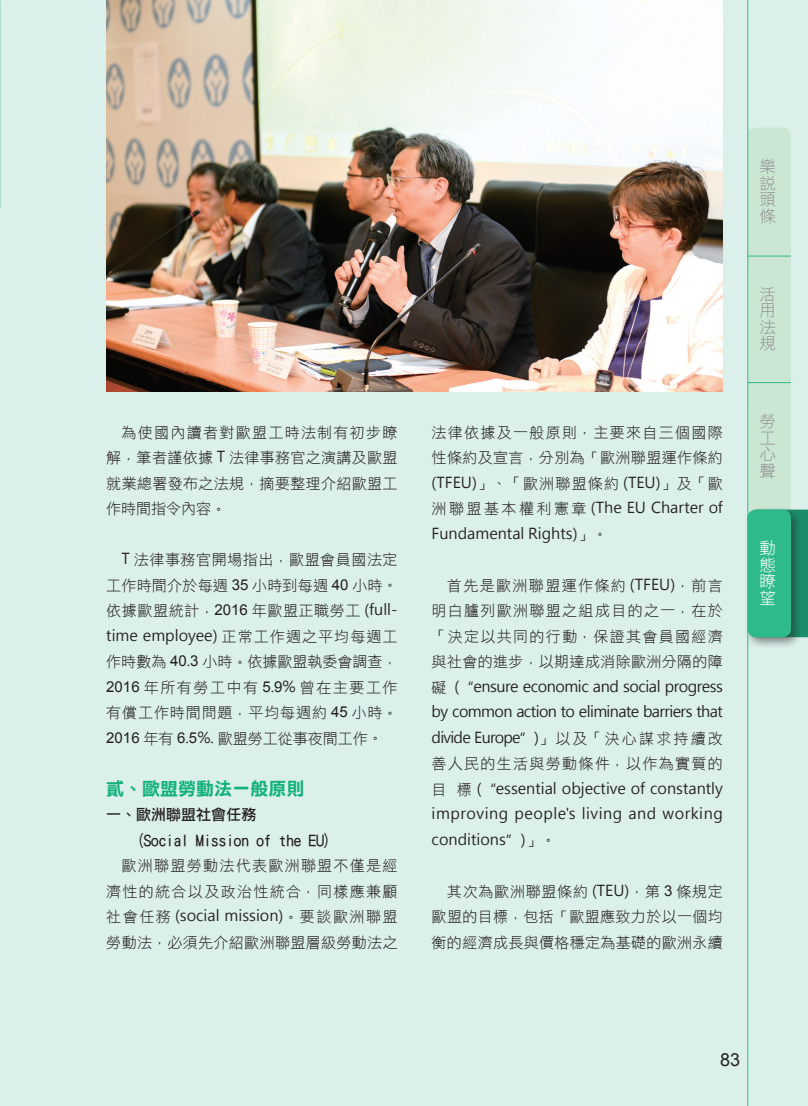
<style>
.page{position:relative;width:808px;height:1106px;background:#dbefeb}
.page>*{position:absolute;margin:0;border:0;box-sizing:border-box;transform-origin:0 0}
.小標{font:18px "DF Li Hei W7 WIN BF";color:#13b27b}
.t1{font:18px "Arial";color:#231f20}
.t2{font:16.5px/16.5px "DF Hei Lt HK BF";color:#939598;text-align:justify}
.t3{font:16.5px/16.5px "DF Hei Lt HK BF";color:#fff;text-align:justify}
.內文{font:15px/25.5px "Microsoft Jheng Hei";color:#231f20;text-align:justify}
.內文-2{font:15px/25.5px "DF Hei Lt HK BF";letter-spacing:.025em;color:#231f20;text-align:justify}
.小小標{font:15px "DF Li Hei Md WIN BF";color:#231f20}
.s1{font-family:"Microsoft Jheng Hei"}
.s2{font-family:"Arial"}
.s3{font-family:"DF Hei Lt HK BF"}
</style>
<div class="page">
<div style="left:748px;top:257px;width:43px;height:152px;background:#cbe6d3;border-radius:9px"></div>
<div style="left:748px;top:383px;width:43px;height:149px;background:#cbe6d3;border-radius:9px"></div>
<div style="left:747px;top:128px;width:44px;height:146px;background:#cbe6d3;border-radius:9px"></div>
<hr style="left:748px;top:382px;width:43px;height:1px;background:#2fba8c">
<hr style="left:748px;top:256px;width:43px;height:1px;background:#2fba8c">
<svg style="left:804px;top:509px;width:4px;height:128px"></svg>
<div style="left:743px;top:506px;width:61px;height:144px;background:#231f20;opacity:.5"></div>
<div style="left:747px;top:509px;width:44px;height:128px;background:#2fba8c;border-radius:9px"></div>
<hr style="left:747px;top:0;width:1px;height:1106px;background:#2fba8c">
<img style="left:106px;top:0;width:617px;height:392px">
<p class="內文-2" style="left:106px;top:419px;width:293px;text-indent:15px">為使國內讀者對歐盟工時法制有初步瞭解<span class="s1">，</span>筆者謹依據 <span class="s1">T</span> 法律事務官之演講及歐盟就業總署發布之法規<span class="s1">，</span>摘要整理介紹歐盟工作時間指令內容<span class="s1">。</span></p>
<p class="內文-2" style="left:106px;top:547px;width:293px;text-indent:15px"><span class="s1">T</span> 法律事務官開場指出<span class="s1">，</span>歐盟會員國法定工作時間介於每週 <span class="s2">35</span> 小時到每週 <span class="s2">40</span> 小時<span class="s1">。</span>依據歐盟統計<span class="s1">，</span><span class="s2">2016</span> 年歐盟正職勞工 <span class="s1">(full&shy;time employee)</span> 正常工作週之平均每週工作時數為 <span class="s2">40</span><span class="s1">.</span><span class="s2">3</span> 小時<span class="s1">。</span>依據歐盟執委會調查<span class="s1">，</span><span class="s2">2016</span> 年所有勞工中有 <span class="s2">5</span><span class="s1">.</span><span class="s2">9</span><span class="s1">%</span> 曾在主要工作有償工作時間問題<span class="s1">，</span>平均每週約 <span class="s2">45</span> 小時<span class="s1">。</span><span class="s2">2016</span> 年有 <span class="s2">6</span><span class="s1">.</span><span class="s2">5</span><span class="s1">%.</span> 歐盟勞工從事夜間工作<span class="s1">。</span></p>
<p class="小標" style="left:106px;top:779px;width:199px">貳、歐盟勞動法一般原則</p>
<p class="小小標" style="left:106px;top:807px;width:151px">一、歐洲聯盟社會任務</p>
<p class="小小標" style="left:136px;top:832px;width:196px">(Social Mission of the EU)</p>
<p class="內文-2" style="left:106px;top:853px;width:293px;text-indent:15px">歐洲聯盟勞動法代表歐洲聯盟不僅是經濟性的統合以及政治性統合<span class="s1">，</span>同樣應兼顧社會任務 <span class="s1">(social mission)。</span>要談歐洲聯盟勞動法<span class="s1">，</span>必須先介紹歐洲聯盟層級勞動法之</p>
<p class="內文" style="left:432px;top:418px;width:293px"><span class="s3">法律依據及一般原則</span>，<span class="s3">主要來自三個國際性條約及宣言</span>，<span class="s3">分別為</span>「<span class="s3">歐洲聯盟運作條約</span>(TFEU)」、「<span class="s3">歐洲聯盟條約</span> (TEU)」<span class="s3">及</span>「<span class="s3">歐洲聯盟基本權利憲章</span> (The EU Charter of Fundamental Rights)」。</p>
<p class="內文" style="left:432px;top:571px;width:293px;text-indent:15px"><span class="s3">首先是歐洲聯盟運作條約</span> (TFEU)，<span class="s3">前言明白臚列歐洲聯盟之組成目的之一</span>，<span class="s3">在於</span>「<span class="s3">決定以共同的行動</span>，<span class="s3">保證其會員國經濟與社會的進步</span>，<span class="s3">以期達成消除歐洲分隔的障礙</span> (“ensure economic and social progress by common action to eliminate barriers that divide Europe”)」<span class="s3">以及</span>「<span class="s3">決心謀求持續改善人民的生活與勞動條件</span>，<span class="s3">以作為實質的目 標</span> (“essential objective of constantly improving people's living and working conditions”)」。</p>
<p class="內文-2" style="left:432px;top:878px;width:293px;text-indent:15px">其次為歐洲聯盟條約 <span class="s1">(TEU)，</span>第 <span class="s2">3</span> 條規定歐盟的目標<span class="s1">，</span>包括<span class="s1">「</span>歐盟應致力於以一個均衡的經濟成長與價格穩定為基礎的歐洲永續</p>
<p class="t2" style="left:759px;top:158px;width:18px">樂說頭條</p>
<p class="t2" style="left:759px;top:286px;width:17px">活用法規</p>
<p class="t2" style="left:759px;top:413px;width:17px">勞工心聲</p>
<p class="t3" style="left:759px;top:540px;width:18px">動態瞭望</p>
<p class="t1" style="left:720px;top:1047px;width:22px">83</p>
</div>
